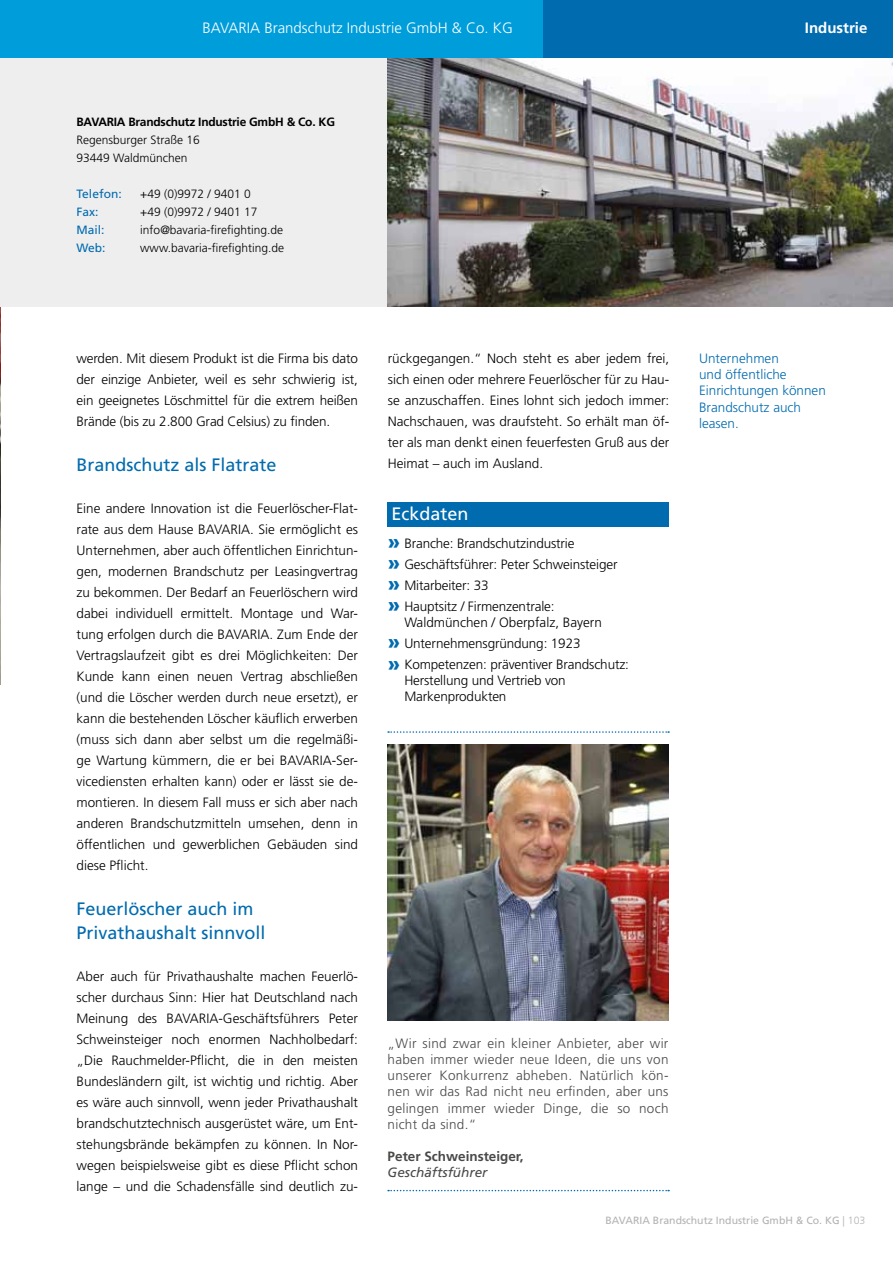
<style>
.page{position:relative;width:893px;height:1263px;background:#fff}
.page>*{position:absolute;margin:0;border:0;box-sizing:border-box;transform-origin:0 0}
.t1{font:18px/24px "Frutiger LT Std";color:#006baf}
.t2{font:18px "Frutiger LT Std";color:#fff}
.t3{font:300 15px "Frutiger LT Std";color:#fff}
.t4{font:700 15px "Frutiger LT Std";color:#fff}
.t5{font:300 13.5px/21px "Frutiger LT Std";letter-spacing:-.01em;color:#000;text-align:justify}
.t6{font:300 13.5px/16.2px "Frutiger LT Std";letter-spacing:.02em;color:#494948;text-align:justify}
.t7{font:300 13.5px/16.2px "Frutiger LT Std";color:#006baf}
.t8{font:700 13.5px "Frutiger LT Std";color:#494948}
.t9{font:italic 13.5px "Frutiger LT Std";color:#494948}
.t10{font:300 12px/18px "Frutiger LT Std";color:#000}
.t11{font:700 12px "Frutiger LT Std";letter-spacing:-.02em;color:#000}
.t12{font:12px "Frutiger LT Std";color:#006baf}
.t13{font:10.5px "Frutiger LT Std";color:#b2b2b1}
.s1{font-weight:900;font-size:21px;color:#006baf}
.s2{font-weight:300}
</style>
<div class="page">
<img style="left:0;top:306px;width:1px;height:378px">
<div style="left:0;top:54px;width:893px;height:252px;background:#efeeef"></div>
<div style="left:387px;top:502px;width:282px;height:25px;background:#006baf"></div>
<svg style="left:388px;top:1190px;width:281px;height:1px"></svg>
<img style="left:387px;top:745px;width:282px;height:275px">
<svg style="left:388px;top:731px;width:281px;height:2px"></svg>
<img style="left:388px;top:57px;width:505px;height:249px">
<div style="left:543px;top:0;width:350px;height:57px;background:#006baf"></div>
<div style="left:0;top:0;width:543px;height:57px;background:#009ddb"></div>
<p class="t3" style="left:203px;top:19px;width:312px">BAVARIA Brandschutz Industrie GmbH &amp; Co. KG</p>
<p class="t11" style="left:77px;top:115px;width:260px">BAVARIA Brandschutz Industrie GmbH &amp; Co. KG</p>
<p class="t10" style="left:77px;top:131px;width:125px">Regensburger Straße 16<br>93449 Waldmünchen</p>
<p class="t12" style="left:77px;top:187px;width:47px">Telefon:</p>
<p class="t10" style="left:140px;top:185px;width:112px">+49 (0)9972 / 9401 0</p>
<p class="t12" style="left:77px;top:205px;width:24px">Fax:</p>
<p class="t10" style="left:140px;top:203px;width:119px">+49 (0)9972 / 9401 17</p>
<p class="t12" style="left:77px;top:223px;width:30px">Mail:</p>
<p class="t10" style="left:140px;top:221px;width:144px">info@bavaria-firefighting.de</p>
<p class="t12" style="left:77px;top:241px;width:30px">Web:</p>
<p class="t10" style="left:140px;top:239px;width:145px">www.bavaria-firefighting.de</p>
<p class="t4" style="left:805px;top:18px;width:64px">Industrie</p>
<p class="t5" style="left:77px;top:348px;width:283px">werden. Mit diesem Produkt ist die Firma bis dato der einzige Anbieter, weil es sehr schwierig ist, ein geeignetes Löschmittel für die extrem heißen Brände (bis zu 2.800 Grad Celsius) zu finden.</p>
<h1 class="t1" style="left:77px;top:453px;width:202px">Brandschutz als Flatrate</h1>
<p class="t5" style="left:77px;top:498px;width:283px">Eine andere Innovation ist die Feuerlöscher-Flat&shy;rate aus dem Hause BAVARIA. Sie ermöglicht es Unternehmen, aber auch öffentlichen Einrichtun&shy;gen, modernen Brandschutz per Leasingvertrag zu bekommen. Der Bedarf an Feuerlöschern wird dabei individuell ermittelt. Montage und War&shy;tung erfolgen durch die BAVARIA. Zum Ende der Vertragslaufzeit gibt es drei Möglichkeiten: Der Kunde kann einen neuen Vertrag abschließen (und die Löscher werden durch neue ersetzt), er kann die bestehenden Löscher käuflich erwerben (muss sich dann aber selbst um die regelmäßi&shy;ge Wartung kümmern, die er bei BAVARIA-Ser&shy;vicediensten erhalten kann) oder er lässt sie de&shy;montieren. In diesem Fall muss er sich aber nach anderen Brandschutzmitteln umsehen, denn in öffentlichen und gewerblichen Gebäuden sind diese Pflicht.</p>
<h1 class="t1" style="left:77px;top:897px;width:191px">Feuerlöscher auch im<br>Privathaushalt sinnvoll</h1>
<p class="t5" style="left:77px;top:966px;width:283px">Aber auch für Privathaushalte machen Feuerlö&shy;scher durchaus Sinn: Hier hat Deutschland nach Meinung des BAVARIA-Geschäftsführers Peter Schweinsteiger noch enormen Nachholbedarf: „Die Rauchmelder-Pflicht, die in den meisten Bundesländern gilt, ist wichtig und richtig. Aber es wäre auch sinnvoll, wenn jeder Privathaushalt brandschutztechnisch ausgerüstet wäre, um Ent&shy;stehungsbrände bekämpfen zu können. In Nor&shy;wegen beispielsweise gibt es diese Pflicht schon lange – und die Schadensfälle sind deutlich zu-</p>
<p class="t5" style="left:388px;top:348px;width:283px">rückgegangen.“ Noch steht es aber jedem frei, sich einen oder mehrere Feuerlöscher für zu Hau&shy;se anzuschaffen. Eines lohnt sich jedoch immer:<br>Nachschauen, was draufsteht. So erhält man öf&shy;ter als man denkt einen feuerfesten Gruß aus der Heimat – auch im Ausland.</p>
<h1 class="t2" style="left:392px;top:503px;width:79px">Eckdaten</h1>
<p class="t5" style="left:387px;top:533px;width:232px;text-align:left"><span class="s1">»</span> Branche: Brandschutzindustrie<br><span class="s1">»</span> Geschäftsführer: Peter Schweinsteiger <span class="s1">»</span> Mitarbeiter: 33<br><span class="s1">»</span> Hauptsitz / Firmenzentrale:</p>
<p class="t5" style="left:387px;top:612px;width:243px;text-align:left;text-indent:17px">Waldmünchen / Oberpfalz, Bayern<br><span class="s1">»</span> Unternehmensgründung: 1923<br><span class="s1">»</span> Kompetenzen: präventiver Brandschutz:</p>
<p class="t5" style="left:404px;top:673px;width:163px;line-height:16.2px">Herstellung und Vertrieb von<br>Markenprodukten</p>
<p class="t6" style="left:388px;top:1035px;width:282px">„Wir sind zwar ein kleiner Anbieter, aber wir haben immer wieder neue Ideen, die uns von unserer Konkurrenz abheben. Natürlich kön&shy;nen wir das Rad nicht neu erfinden, aber uns gelingen immer wieder Dinge, die so noch nicht da sind.“</p>
<p class="t8" style="left:388px;top:1148px;width:138px">Peter Schweinsteiger,</p>
<p class="t9" style="left:388px;top:1165px;width:101px">Geschäftsführer</p>
<p class="t7" style="left:699px;top:350px;width:128px">Unternehmen<br>und öffentliche<br>Einrichtungen können<br>Brandschutz auch leasen.</p>
<p class="t13" style="left:605px;top:1214px;width:262px">BAVARIA Brandschutz Industrie GmbH &amp; Co. KG <span class="s2">| 103</span></p>
</div>
